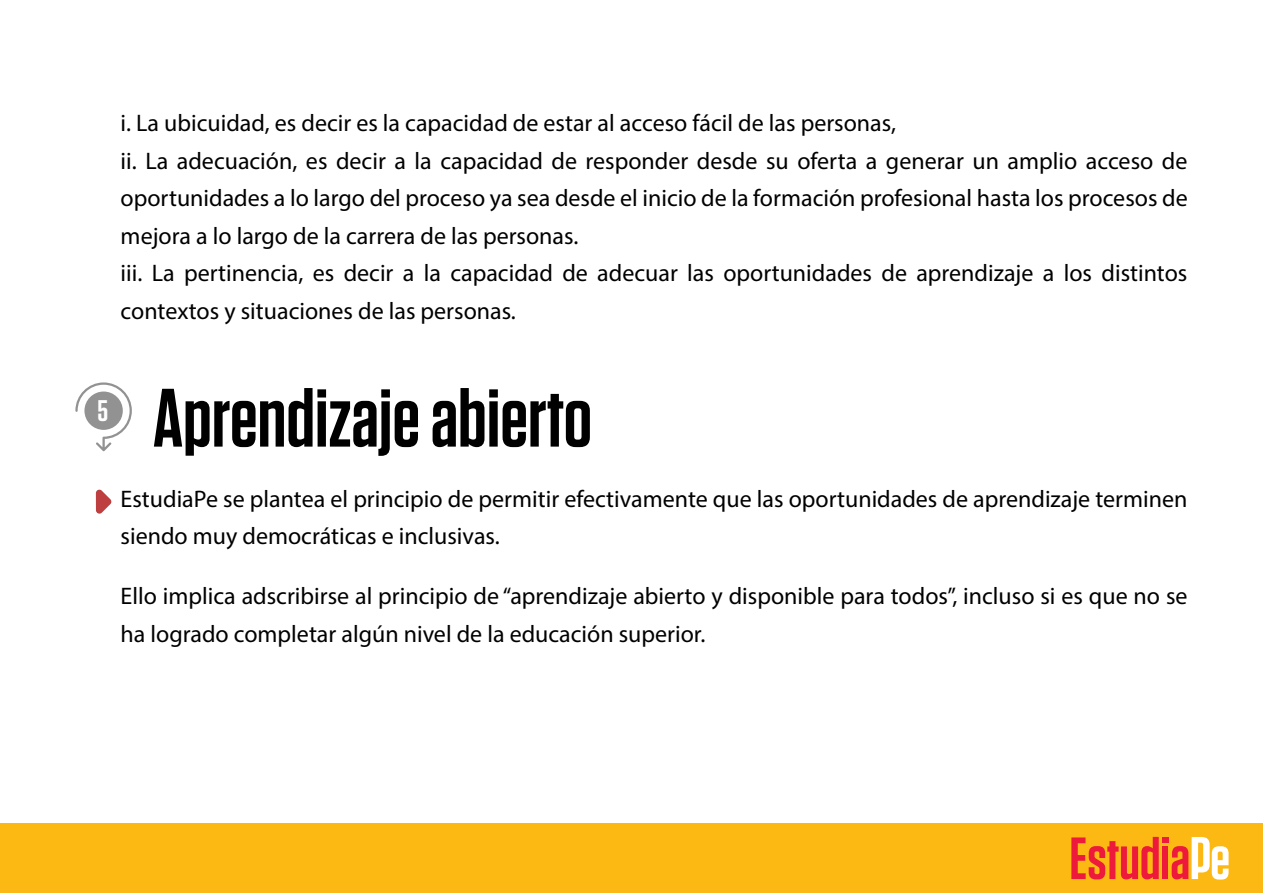
<style>
.page{position:relative;width:1263px;height:893px;background:#fff}
.page>*{position:absolute;margin:0;border:0;box-sizing:border-box;transform-origin:0 0}
.t1{font:600 82.5px "Tungsten";color:#000}
.t2{font:600 29.85px "Tungsten";color:#fff}
.t3{font:24px/37.5px "Myriad Pro";color:#000}
</style>
<div class="page">
<div style="left:0;top:824px;width:1263px;height:69px;background:#fdb913"></div>
<svg style="left:1071px;top:837px;width:157px;height:43px"></svg>
<svg style="left:96px;top:489px;width:16px;height:25px"></svg>
<svg style="left:75px;top:382px;width:57px;height:69px"></svg>
<p class="t3" style="left:121px;top:104px;width:1068px">i. La ubicuidad, es decir es la capacidad de estar al acceso fácil de las personas,<br>ii. La adecuación, es decir a la capacidad de responder desde su oferta a generar un amplio acceso de oportunidades a lo largo del proceso ya sea desde el inicio de la formación profesional hasta los procesos de mejora a lo largo de la carrera de las personas.<br>iii. La pertinencia, es decir a la capacidad de adecuar las oportunidades de aprendizaje a los distintos contextos y situaciones de las personas.</p>
<p class="t2" style="left:97px;top:395px;width:12px">5</p>
<h1 class="t1" style="left:153px;top:374px;width:441px">Aprendizaje abierto</h1>
<p class="t3" style="left:121px;top:479px;width:1068px">EstudiaPe se plantea el principio de permitir efectivamente que las oportunidades de aprendizaje terminen siendo muy democráticas e inclusivas.</p>
<p class="t3" style="left:121px;top:577px;width:1068px">Ello implica adscribirse al principio de “aprendizaje abierto y disponible para todos”, incluso si es que no se ha logrado completar algún nivel de la educación superior.</p>
</div>
